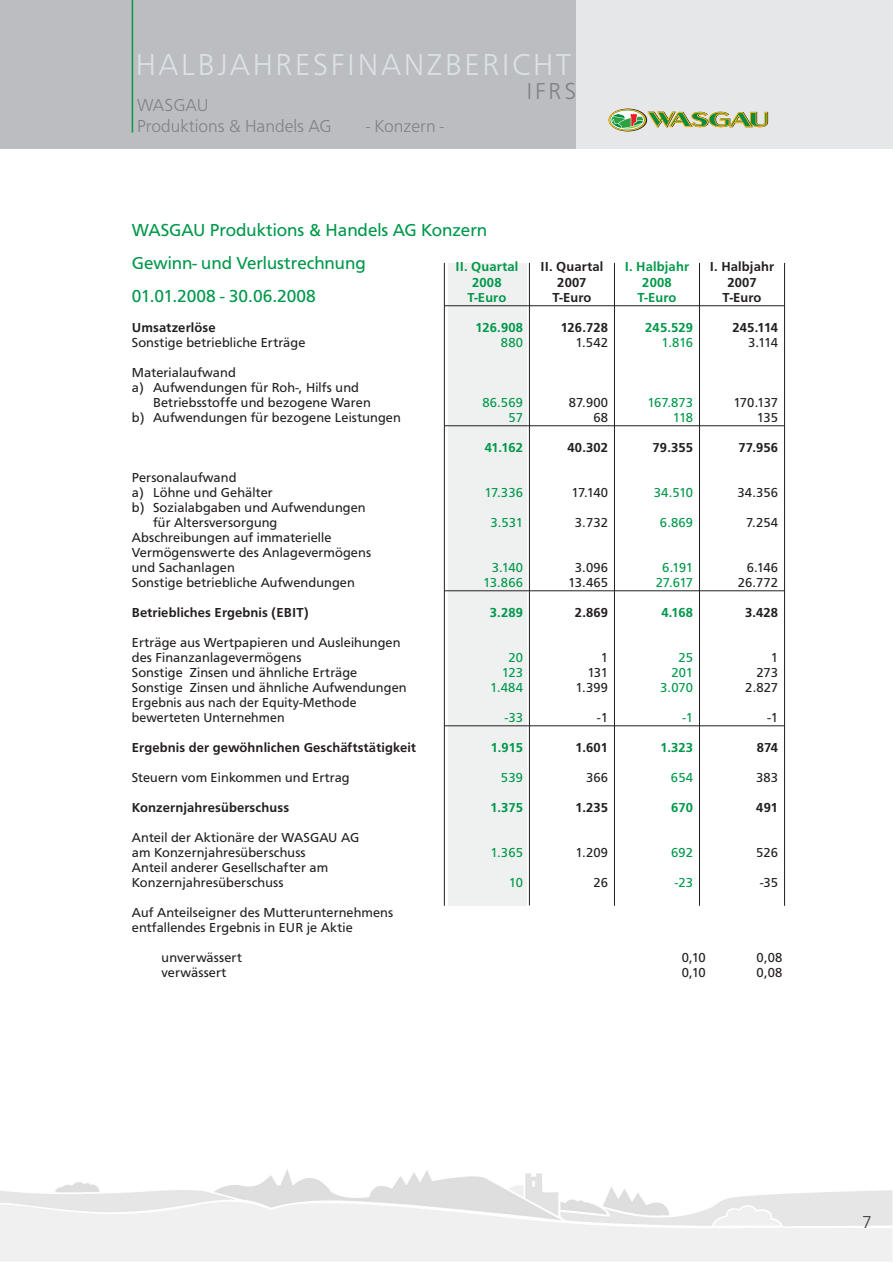
<style>
.page{position:relative;width:893px;height:1263px;background:#fff}
.page>*{position:absolute;margin:0;border:0;box-sizing:border-box;transform-origin:0 0}
.t1{font:300 31.5px "Frutus T";letter-spacing:.08em;color:#dae2e7}
.t2{font:300 24px "Frutus T";color:#808285}
.t3{font:18px/33px "Frutus T";color:#00984a}
.t4{font:300 18px/21.6px "Frutus T";color:#808285}
.t5{font:300 18px "Frutus T";color:#3e3e3f}
.t6{font:13.5px/15px "Frutus T";letter-spacing:.01em;color:#231f20}
.t7{font:500 13.5px "Frutus T";letter-spacing:.01em;color:#231f20}
.t8{font:13.5px "Frutus T";letter-spacing:.01em;color:#00984a}
.t9{font:500 13.5px "Frutus T";letter-spacing:.01em;color:#00984a}
</style>
<div class="page">
<img style="left:293px;top:1171px;width:295px;height:32px">
<div style="left:544px;top:0;width:349px;height:149px;background:#e6e7e9"></div>
<div style="left:0;top:0;width:575px;height:149px;background:#bcbdc0"></div>
<hr style="left:132px;top:0;width:1px;height:132px;background:#00984a">
<div style="left:609px;top:109px;width:38px;height:22px;background:#544322;border:1px solid #231f20;border-radius:50%"></div>
<svg style="left:608px;top:109px;width:38px;height:22px"></svg>
<svg style="left:610px;top:110px;width:34px;height:20px"></svg>
<div style="left:611px;top:111px;width:33px;height:18px;border:1px solid #fff;border-radius:50%"></div>
<svg style="left:611px;top:112px;width:157px;height:17px"></svg>
<div style="left:448px;top:263px;width:79px;height:643px;background:#eff1f1"></div>
<hr style="left:444px;top:305px;width:340px;height:1px;background:#231f20">
<hr style="left:444px;top:425px;width:340px;height:1px;background:#231f20">
<hr style="left:444px;top:590px;width:340px;height:1px;background:#231f20">
<hr style="left:444px;top:725px;width:340px;height:1px;background:#231f20">
<hr style="left:444px;top:263px;width:1px;height:643px;background:#231f20">
<hr style="left:529px;top:263px;width:1px;height:642px;background:#231f20">
<hr style="left:614px;top:263px;width:1px;height:643px;background:#231f20">
<hr style="left:699px;top:263px;width:1px;height:643px;background:#231f20">
<hr style="left:784px;top:263px;width:1px;height:643px;background:#231f20">
<h1 class="t1" style="left:136px;top:49px;width:437px">HALBJAHRESFINANZBERICHT</h1>
<h2 class="t2" style="left:526px;top:79px;width:51px">IFRS</h2>
<h3 class="t4" style="left:137px;top:95px;width:196px">WASGAU<br>Produktions &amp; Handels AG</h3>
<h3 class="t4" style="left:366px;top:116px;width:79px">- Konzern -</h3>
<h3 class="t3" style="left:132px;top:214px;width:357px">WASGAU Produktions &amp; Handels AG Konzern<br>Gewinn- und Verlustrechnung<br>01.01.2008 - 30.06.2008</h3>
<p class="t9" style="left:455px;top:260px;width:64px">II. Quartal</p>
<p class="t7" style="left:540px;top:260px;width:64px">II. Quartal</p>
<p class="t9" style="left:625px;top:260px;width:66px">I. Halbjahr</p>
<p class="t7" style="left:710px;top:260px;width:66px">I. Halbjahr</p>
<p class="t9" style="left:472px;top:275px;width:31px">2008</p>
<p class="t7" style="left:557px;top:275px;width:31px">2007</p>
<p class="t9" style="left:642px;top:275px;width:31px">2008</p>
<p class="t7" style="left:727px;top:275px;width:31px">2007</p>
<p class="t9" style="left:467px;top:290px;width:41px">T-Euro</p>
<p class="t7" style="left:552px;top:290px;width:41px">T-Euro</p>
<p class="t9" style="left:637px;top:290px;width:41px">T-Euro</p>
<p class="t7" style="left:722px;top:290px;width:41px">T-Euro</p>
<p class="t7" style="left:132px;top:320px;width:85px">Umsatzerlöse</p>
<p class="t9" style="left:476px;top:320px;width:49px">126.908</p>
<p class="t7" style="left:561px;top:320px;width:49px">126.728</p>
<p class="t9" style="left:645px;top:320px;width:49px">245.529</p>
<p class="t7" style="left:732px;top:320px;width:47px">245.114</p>
<p class="t6" style="left:132px;top:335px;width:175px">Sonstige betriebliche Erträge</p>
<p class="t8" style="left:501px;top:335px;width:24px">880</p>
<p class="t6" style="left:575px;top:335px;width:34px">1.542</p>
<p class="t8" style="left:662px;top:335px;width:33px">1.816</p>
<p class="t6" style="left:748px;top:335px;width:31px">3.114</p>
<p class="t6" style="left:132px;top:365px;width:106px">Materialaufwand</p>
<p class="t6" style="left:132px;top:380px;width:229px">a) Aufwendungen für Roh-, Hilfs und</p>
<p class="t6" style="left:153px;top:395px;width:219px">Betriebsstoffe und bezogene Waren</p>
<p class="t8" style="left:482px;top:395px;width:42px">86.569</p>
<p class="t6" style="left:569px;top:395px;width:41px">87.900</p>
<p class="t8" style="left:647px;top:395px;width:47px">167.873</p>
<p class="t6" style="left:733px;top:395px;width:46px">170.137</p>
<p class="t6" style="left:132px;top:410px;width:271px">b) Aufwendungen für bezogene Leistungen</p>
<p class="t8" style="left:509px;top:410px;width:16px">57</p>
<p class="t6" style="left:593px;top:410px;width:16px">68</p>
<p class="t8" style="left:673px;top:410px;width:22px">118</p>
<p class="t6" style="left:757px;top:410px;width:23px">135</p>
<p class="t9" style="left:485px;top:440px;width:40px">41.162</p>
<p class="t7" style="left:568px;top:440px;width:42px">40.302</p>
<p class="t7" style="left:653px;top:440px;width:42px">79.355</p>
<p class="t7" style="left:739px;top:440px;width:41px">77.956</p>
<p class="t6" style="left:132px;top:470px;width:142px">Personalaufwand<br>a) Löhne und Gehälter</p>
<p class="t8" style="left:485px;top:485px;width:40px">17.336</p>
<p class="t6" style="left:572px;top:485px;width:38px">17.140</p>
<p class="t8" style="left:654px;top:485px;width:41px">34.510</p>
<p class="t6" style="left:737px;top:485px;width:42px">34.356</p>
<p class="t6" style="left:153px;top:500px;width:214px;text-indent:-21px">b) Sozialabgaben und Aufwendungen für Altersversorgung</p>
<p class="t6" style="left:132px;top:530px;width:241px">Abschreibungen auf immaterielle<br>Vermögenswerte des Anlagevermögens und Sachanlagen</p>
<p class="t8" style="left:490px;top:515px;width:34px">3.531</p>
<p class="t6" style="left:575px;top:515px;width:35px">3.732</p>
<p class="t8" style="left:660px;top:515px;width:35px">6.869</p>
<p class="t6" style="left:746px;top:515px;width:34px">7.254</p>
<p class="t8" style="left:492px;top:560px;width:33px">3.140</p>
<p class="t6" style="left:575px;top:560px;width:35px">3.096</p>
<p class="t8" style="left:662px;top:560px;width:32px">6.191</p>
<p class="t6" style="left:747px;top:560px;width:33px">6.146</p>
<p class="t6" style="left:132px;top:575px;width:224px">Sonstige betriebliche Aufwendungen</p>
<p class="t8" style="left:483px;top:575px;width:41px">13.866</p>
<p class="t6" style="left:568px;top:575px;width:41px">13.465</p>
<p class="t8" style="left:656px;top:575px;width:39px">27.617</p>
<p class="t6" style="left:738px;top:575px;width:42px">26.772</p>
<p class="t7" style="left:132px;top:605px;width:178px">Betriebliches Ergebnis (EBIT)</p>
<p class="t9" style="left:490px;top:605px;width:35px">3.289</p>
<p class="t7" style="left:575px;top:605px;width:35px">2.869</p>
<p class="t9" style="left:661px;top:605px;width:33px">4.168</p>
<p class="t7" style="left:745px;top:605px;width:35px">3.428</p>
<p class="t6" style="left:132px;top:635px;width:270px">Erträge aus Wertpapieren und Ausleihungen des Finanzanlagevermögens</p>
<p class="t8" style="left:508px;top:650px;width:16px">20</p>
<p class="t6" style="left:601px;top:650px;width:9px">1</p>
<p class="t8" style="left:678px;top:650px;width:16px">25</p>
<p class="t6" style="left:771px;top:650px;width:9px">1</p>
<p class="t6" style="left:132px;top:665px;width:227px">Sonstige Zinsen und ähnliche Erträge</p>
<p class="t8" style="left:502px;top:665px;width:23px">123</p>
<p class="t6" style="left:587px;top:665px;width:22px">131</p>
<p class="t8" style="left:672px;top:665px;width:23px">201</p>
<p class="t6" style="left:756px;top:665px;width:23px">273</p>
<p class="t6" style="left:132px;top:680px;width:276px">Sonstige Zinsen und ähnliche Aufwendungen</p>
<p class="t8" style="left:490px;top:680px;width:34px">1.484</p>
<p class="t6" style="left:575px;top:680px;width:34px">1.399</p>
<p class="t8" style="left:660px;top:680px;width:34px">3.070</p>
<p class="t6" style="left:745px;top:680px;width:34px">2.827</p>
<p class="t6" style="left:132px;top:695px;width:226px">Ergebnis aus nach der Equity-Methode bewerteten Unternehmen</p>
<p class="t8" style="left:505px;top:710px;width:20px">-33</p>
<p class="t6" style="left:597px;top:710px;width:12px">-1</p>
<p class="t8" style="left:682px;top:710px;width:12px">-1</p>
<p class="t6" style="left:767px;top:710px;width:12px">-1</p>
<p class="t7" style="left:132px;top:740px;width:286px">Ergebnis der gewöhnlichen Geschäftstätigkeit</p>
<p class="t9" style="left:491px;top:740px;width:34px">1.915</p>
<p class="t7" style="left:575px;top:740px;width:34px">1.601</p>
<p class="t9" style="left:660px;top:740px;width:34px">1.323</p>
<p class="t7" style="left:757px;top:740px;width:23px">874</p>
<p class="t6" style="left:132px;top:770px;width:219px">Steuern vom Einkommen und Ertrag</p>
<p class="t8" style="left:501px;top:770px;width:24px">539</p>
<p class="t6" style="left:586px;top:770px;width:24px">366</p>
<p class="t8" style="left:671px;top:770px;width:24px">654</p>
<p class="t6" style="left:756px;top:770px;width:24px">383</p>
<p class="t7" style="left:132px;top:800px;width:159px">Konzernjahresüberschuss</p>
<p class="t9" style="left:490px;top:800px;width:34px">1.375</p>
<p class="t7" style="left:575px;top:800px;width:34px">1.235</p>
<p class="t9" style="left:671px;top:800px;width:23px">670</p>
<p class="t7" style="left:756px;top:800px;width:23px">491</p>
<p class="t6" style="left:132px;top:830px;width:229px">Anteil der Aktionäre der WASGAU AG am Konzernjahresüberschuss</p>
<p class="t8" style="left:490px;top:845px;width:34px">1.365</p>
<p class="t6" style="left:575px;top:845px;width:34px">1.209</p>
<p class="t8" style="left:671px;top:845px;width:24px">692</p>
<p class="t6" style="left:756px;top:845px;width:24px">526</p>
<p class="t6" style="left:132px;top:860px;width:198px">Anteil anderer Gesellschafter am<br>Konzernjahresüberschuss</p>
<p class="t8" style="left:509px;top:875px;width:16px">10</p>
<p class="t6" style="left:593px;top:875px;width:16px">26</p>
<p class="t8" style="left:675px;top:875px;width:20px">-23</p>
<p class="t6" style="left:760px;top:875px;width:20px">-35</p>
<p class="t6" style="left:132px;top:905px;width:263px">Auf Anteilseigner des Mutterunternehmens entfallendes Ergebnis in EUR je Aktie</p>
<p class="t6" style="left:162px;top:950px;width:82px">unverwässert</p>
<p class="t6" style="left:682px;top:950px;width:26px">0,10</p>
<p class="t6" style="left:757px;top:950px;width:27px">0,08</p>
<p class="t6" style="left:162px;top:965px;width:66px">verwässert</p>
<p class="t6" style="left:682px;top:965px;width:26px">0,10</p>
<p class="t6" style="left:757px;top:965px;width:27px">0,08</p>
<h3 class="t5" style="left:862px;top:1212px;width:11px">7</h3>
</div>
